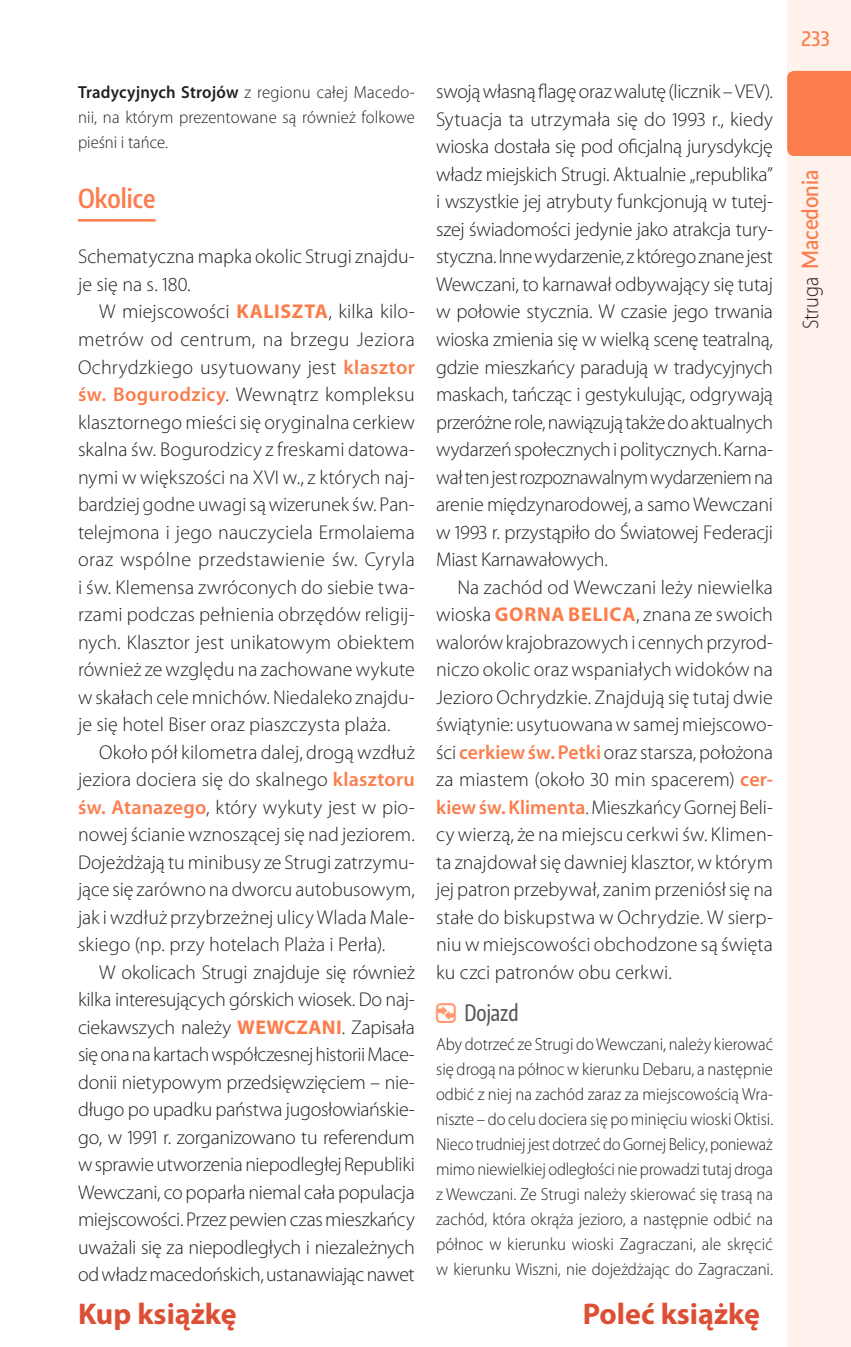
<style>
.page{position:relative;width:851px;height:1347px;background:#fff}
.page>*{position:absolute;margin:0;border:0;box-sizing:border-box;transform-origin:0 0}
.t1{font:700 30px "Myriad Pro";color:#dc4f34}
.t2{font:600 26.25px "Encode Sans Compressed";letter-spacing:.005em;color:#fb7d4c}
.t3{font:600 22.5px "Lato";color:#fb7d4c;scale:.9 1}
.t4{font:500 22.5px "Encode Sans Compressed";color:#57585a;scale:.9 1}
.t5{font:300 20px/27.5px "Myriad Pro";color:#231f20;text-align:justify}
.t6{font:500 20px "Encode Sans Condensed";color:#fb7d4c}
.t7{font:300 17.5px/25px "Myriad Pro";color:#231f20;text-align:justify;scale:.95 1}
.s1{font-weight:600}
.s2{font-weight:700;color:#fb7d4c}
.s3{font-weight:600;color:#fb7d4c}
.s4{font-family:"ikony";font-weight:400;color:#ff976f}
.s5{font-family:"Myriad Pro";font-weight:300;color:#231f20}
</style>
<div class="page">
<div style="left:787px;top:0;width:63px;height:1346px;background:#fff1ec"></div>
<div style="left:787px;top:71px;width:63px;height:85px;background:#fb7d4c"></div>
<hr style="left:78px;top:219px;width:77px;height:2px;background:#fb7d4c">
<p class="t7" style="left:78px;top:80px;width:356px"><span class="s1">Tradycyjnych Strojów</span> z regionu całej Macedo&shy;nii, na którym prezentowane są również folkowe pieśni i tańce.</p>
<h2 class="t2" style="left:78px;top:181px;width:79px">Okolice</h2>
<p class="t5" style="left:78px;top:243px;width:338px">Schematyczna mapka okolic Strugi znajdu&shy;je się na s. 180.</p>
<p class="t5" style="left:78px;top:298px;width:338px;text-indent:21px">W miejscowości <span class="s2">KALISZTA</span>, kilka kilo&shy;metrów od centrum, na brzegu Jeziora Ochrydzkiego usytuowany jest <span class="s3">klasztor św. Bogurodzicy</span>. Wewnątrz kompleksu klasztornego mieści się oryginalna cerkiew skalna św. Bogurodzicy z freskami datowa&shy;nymi w większości na XVI w., z których naj&shy;bardziej godne uwagi są wizerunek św. Pan&shy;telejmona i jego nauczyciela Ermolaiema oraz wspólne przedstawienie św. Cyryla i św. Klemensa zwróconych do siebie twa&shy;rzami podczas pełnienia obrzędów religij&shy;nych. Klasztor jest unikatowym obiektem również ze względu na zachowane wykute w skałach cele mnichów. Niedaleko znajdu&shy;je się hotel Biser oraz piaszczysta plaża.</p>
<p class="t5" style="left:78px;top:738px;width:338px;text-indent:21px">Około pół kilometra dalej, drogą wzdłuż jeziora dociera się do skalnego <span class="s3">klasztoru św. Atanazego</span>, który wykuty jest w pio&shy;nowej ścianie wznoszącej się nad jeziorem.<br>Dojeżdżają tu minibusy ze Strugi zatrzymu&shy;jące się zarówno na dworcu autobusowym, jak i wzdłuż przybrzeżnej ulicy Wlada Male&shy;skiego (np. przy hotelach Plaża i Perła).</p>
<p class="t5" style="left:78px;top:958px;width:338px;text-indent:21px">W okolicach Strugi znajduje się również kilka interesujących górskich wiosek. Do naj&shy;ciekawszych należy <span class="s2">WEWCZANI</span>. Zapisała się ona na kartach współczesnej historii Mace&shy;donii nietypowym przedsięwzięciem – nie&shy;długo po upadku państwa jugosłowiańskie&shy;go, w 1991 r. zorganizowano tu referendum w sprawie utworzenia niepodległej Republiki Wewczani, co poparła niemal cała populacja miejscowości. Przez pewien czas mieszkańcy uważali się za niepodległych i niezależnych od władz macedońskich, ustanawiając nawet</p>
<p class="t5" style="left:436px;top:78px;width:338px">swoją własną flagę oraz walutę (licznik – VEV).<br>Sytuacja ta utrzymała się do 1993 r., kiedy wioska dostała się pod oficjalną jurysdykcję władz miejskich Strugi. Aktualnie „republika” i wszystkie jej atrybuty funkcjonują w tutej&shy;szej świadomości jedynie jako atrakcja tury&shy;styczna. Inne wydarzenie, z którego znane jest Wewczani, to karnawał odbywający się tutaj w połowie stycznia. W czasie jego trwania wioska zmienia się w wielką scenę teatralną, gdzie mieszkańcy paradują w tradycyjnych maskach, tańcząc i gestykulując, odgrywają przeróżne role, nawiązują także do aktualnych wydarzeń społecznych i politycznych. Karna&shy;wał ten jest rozpoznawalnym wydarzeniem na arenie międzynarodowej, a samo Wewczani w 1993 r. przystąpiło do Światowej Federacji Miast Karnawałowych.</p>
<p class="t5" style="left:436px;top:573px;width:338px;text-indent:21px">Na zachód od Wewczani leży niewielka wioska <span class="s2">GORNA BELICA</span>, znana ze swoich walorów krajobrazowych i cennych przyrod&shy;niczo okolic oraz wspaniałych widoków na Jezioro Ochrydzkie. Znajdują się tutaj dwie świątynie: usytuowana w samej miejscowo&shy;ści <span class="s3">cerkiew św. Petki</span> oraz starsza, położona za miastem (około 30 min spacerem) <span class="s3">cer&shy;kiew św. Klimenta</span>. Mieszkańcy Gornej Beli&shy;cy wierzą, że na miejscu cerkwi św. Klimen&shy;ta znajdował się dawniej klasztor, w którym jej patron przebywał, zanim przeniósł się na stałe do biskupstwa w Ochrydzie. W sierp&shy;niu w miejscowości obchodzone są święta ku czci patronów obu cerkwi.</p>
<p class="t4" style="left:436px;top:997px;width:93px"><span class="s4">%</span> Dojazd</p>
<p class="t7" style="left:436px;top:1031px;width:356px">Aby dotrzeć ze Strugi do Wewczani, należy kierować się drogą na północ w kierunku Debaru, a następnie odbić z niej na zachód zaraz za miejscowością Wra&shy;niszte – do celu dociera się po minięciu wioski Oktisi.<br>Nieco trudniej jest dotrzeć do Gornej Belicy, ponieważ mimo niewielkiej odległości nie prowadzi tutaj droga z Wewczani. Ze Strugi należy skierować się trasą na zachód, która okrąża jezioro, a następnie odbić na północ w kierunku wioski Zagraczani, ale skręcić w kierunku Wiszni, nie dojeżdżając do Zagraczani.</p>
<h1 class="t1" style="left:78px;top:1294px;width:160px">Kup książkę</h1>
<h1 class="t1" style="left:583px;top:1294px;width:178px">Poleć książkę</h1>
<p class="t6" style="left:801px;top:26px;width:30px">233</p>
<p class="t3" style="left:793px;top:329px;width:178px;rotate:-90deg"><span class="s5">Struga</span> Macedonia</p>
</div>
